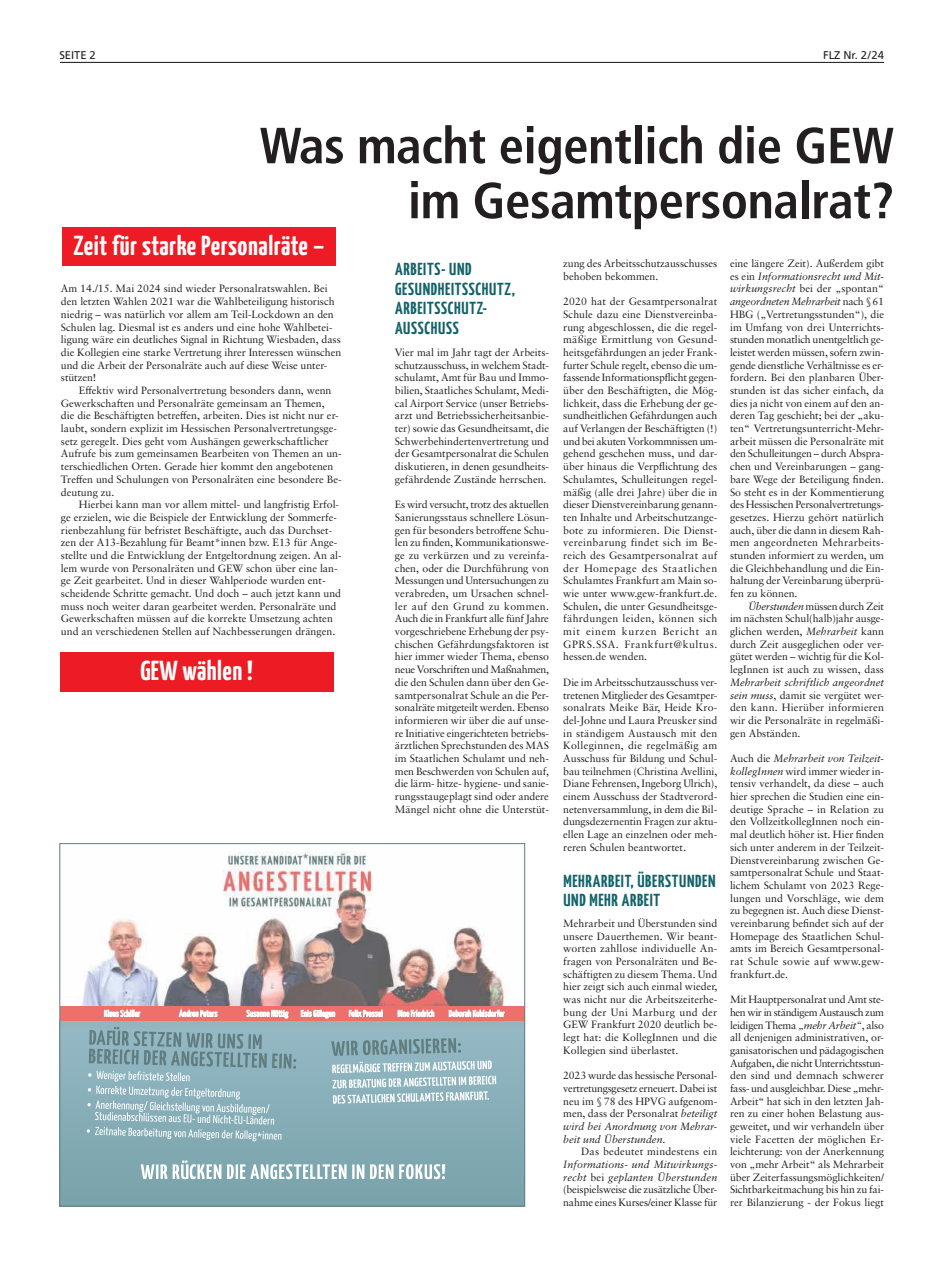
<style>
.page{position:relative;width:944px;height:1276px;background:#fff}
.page>*{position:absolute;margin:0;border:0;box-sizing:border-box;transform-origin:0 0}
.t1{font:700 condensed 50.85px/54.9px "Frutiger";letter-spacing:-.01em;color:#231f20;text-align:right}
.t2{font:700 27.45px "Yanone Kaffeesatz";letter-spacing:.02em;color:#fff}
.t3{font:700 17.55px/19.6px "Yanone Kaffeesatz";letter-spacing:.04em;color:#136269}
.t4{font:11.25px "Frutiger";letter-spacing:-.005em;color:#231f20}
.t5{font:10.58px/12.6px "Sabon LTW1 G";color:#231f20;text-align:justify}
.s1{font-style:italic}
</style>
<div class="page">
<hr style="left:60px;top:62px;width:824px;height:1px;background:#231f20">
<div style="left:60px;top:1021px;width:465px;height:185px;background:linear-gradient(to bottom,#95b9c6,#78a2a9)"></div>
<svg style="left:87px;top:1026px;width:209px;height:115px;background:#90b2ba"></svg>
<svg style="left:331px;top:1038px;width:165px;height:65px;background:#9ebcc4"></svg>
<svg style="left:141px;top:1160px;width:304px;height:19px"></svg>
<div style="left:60px;top:1005px;width:465px;height:16px;background:#ed706d"></div>
<svg style="left:179px;top:1008px;width:38px;height:9px"></svg>
<svg style="left:104px;top:1009px;width:36px;height:7px"></svg>
<svg style="left:247px;top:1010px;width:41px;height:8px"></svg>
<svg style="left:301px;top:1009px;width:34px;height:9px"></svg>
<svg style="left:349px;top:1009px;width:33px;height:7px"></svg>
<svg style="left:398px;top:1009px;width:36px;height:7px"></svg>
<svg style="left:449px;top:1009px;width:55px;height:7px"></svg>
<img style="left:82px;top:851px;width:425px;height:154px">
<div style="left:62px;top:227px;width:273px;height:39px;background:#ed1c24"></div>
<div style="left:60px;top:652px;width:273px;height:39px;background:#ed1c24"></div>
<p class="t4" style="left:59px;top:50px;width:38px">SEITE 2</p>
<p class="t4" style="left:823px;top:51px;width:62px">FLZ Nr. 2/24</p>
<h1 class="t1" style="left:260px;top:122px;width:636px">Was macht eigentlich die GEW im Gesamtpersonalrat?</h1>
<h2 class="t2" style="left:74px;top:232px;width:252px">Zeit für starke Personalräte –</h2>
<p class="t5" style="left:61px;top:283px;width:282px;text-align:left">Am 14./15. Mai 2024 sind wieder Personalratswahlen. Bei den letzten Wahlen 2021 war die Wahlbeteiligung historisch niedrig – was natürlich vor allem am Teil-Lockdown an den Schulen lag. Diesmal ist es anders und eine hohe Wahlbetei&shy;ligung wäre ein deutliches Signal in Richtung Wiesbaden, dass die Kollegien eine starke Vertretung ihrer Interessen wünschen und die Arbeit der Personalräte auch auf diese Weise unter&shy;stützen!</p>
<p class="t5" style="left:61px;top:385px;width:282px;text-align:left;text-indent:18px">Effektiv wird Personalvertretung besonders dann, wenn Gewerkschaften und Personalräte gemeinsam an Themen,<br>die die Beschäftigten betreffen, arbeiten. Dies ist nicht nur er&shy;laubt, sondern explizit im Hessischen Personalvertretungsge&shy;setz geregelt. Dies geht vom Aushängen gewerkschaftlicher Aufrufe bis zum gemeinsamen Bearbeiten von Themen an un&shy;terschiedlichen Orten. Gerade hier kommt den angebotenen Treffen und Schulungen von Personalräten eine besondere Be&shy;deutung zu.</p>
<p class="t5" style="left:61px;top:499px;width:282px;text-align:left;text-indent:18px">Hierbei kann man vor allem mittel- und langfristig Erfol&shy;ge erzielen, wie die Beispiele der Entwicklung der Sommerfe&shy;rienbezahlung für befristet Beschäftigte, auch das Durchset&shy;zen der A13-Bezahlung für Beamt*innen bzw. E13 für Ange&shy;stellte und die Entwicklung der Entgeltordnung zeigen. An al&shy;lem wurde von Personalräten und GEW schon über eine lan&shy;ge Zeit gearbeitet. Und in dieser Wahlperiode wurden ent&shy;scheidende Schritte gemacht. Und doch – auch jetzt kann und muss noch weiter daran gearbeitet werden. Personalräte und Gewerkschaften müssen auf die korrekte Umsetzung achten und an verschiedenen Stellen auf Nachbesserungen drängen.</p>
<h2 class="t2" style="left:140px;top:657px;width:114px">GEW wählen !</h2>
<h3 class="t3" style="left:395px;top:260px;width:121px">ARBEITS- UND<br>GESUNDHEITSSCHUTZ,<br>ARBEITSSCHUTZ-<br>AUSSCHUSS</h3>
<p class="t5" style="left:395px;top:347px;width:156px">Vier mal im Jahr tagt der Arbeits&shy;schutzausschuss, in welchem Stadt&shy;schulamt, Amt für Bau und Immo&shy;bilien, Staatliches Schulamt, Medi&shy;cal Airport Service (unser Betriebs&shy;arzt und Betriebssicherheitsanbie&shy;ter) sowie das Gesundheitsamt, die Schwerbehindertenvertretung und der Gesamtpersonalrat die Schulen diskutieren, in denen gesundheits&shy;gefährdende Zustände herrschen.</p>
<p class="t5" style="left:395px;top:499px;width:156px">Es wird versucht, trotz des aktuellen Sanierungsstaus schnellere Lösun&shy;gen für besonders betroffene Schu&shy;len zu finden, Kommunikationswe&shy;ge zu verkürzen und zu vereinfa&shy;chen, oder die Durchführung von Messungen und Untersuchungen zu verabreden, um Ursachen schnel&shy;ler auf den Grund zu kommen.<br>Auch die in Frankfurt alle fünf Jahre vorgeschriebene Erhebung der psy&shy;chischen Gefährdungsfaktoren ist hier immer wieder Thema, ebenso neue Vorschriften und Maßnahmen, die den Schulen dann über den Ge&shy;samtpersonalrat Schule an die Per&shy;sonalräte mitgeteilt werden. Ebenso informieren wir über die auf unse&shy;re Initiative eingerichteten betriebs&shy;ärztlichen Sprechstunden des MAS im Staatlichen Schulamt und neh&shy;men Beschwerden von Schulen auf, die lärm- hitze- hygiene- und sanie&shy;rungsstaugeplagt sind oder andere Mängel nicht ohne die Unterstüt-</p>
<p class="t5" style="left:563px;top:258px;width:156px">zung des Arbeitsschutzausschusses behoben bekommen.</p>
<p class="t5" style="left:563px;top:296px;width:156px">2020 hat der Gesamtpersonalrat Schule dazu eine Dienstvereinba&shy;rung abgeschlossen, die die regel&shy;mäßige Ermittlung von Gesund&shy;heitsgefährdungen an jeder Frank&shy;furter Schule regelt, ebenso die um&shy;fassende Informationspflicht gegen&shy;über den Beschäftigten, die Mög&shy;lichkeit, dass die Erhebung der ge&shy;sundheitlichen Gefährdungen auch auf Verlangen der Beschäftigten (!) und bei akuten Vorkommnissen um&shy;gehend geschehen muss, und dar&shy;über hinaus die Verpflichtung des Schulamtes, Schulleitungen regel&shy;mäßig (alle drei Jahre) über die in dieser Dienstvereinbarung genann&shy;ten Inhalte und Arbeitschutzange&shy;bote zu informieren. Die Dienst&shy;vereinbarung findet sich im Be&shy;reich des Gesamtpersonalrat auf der Homepage des Staatlichen Schulamtes Frankfurt am Main so&shy;wie unter www.gew-frankfurt.de.<br>Schulen, die unter Gesundheits ge&shy;fährdungen leiden, können sich mit einem kurzen Bericht an GPRS.SSA. Frankfurt@kultus. hessen.de wenden.</p>
<p class="t5" style="left:563px;top:677px;width:156px">Die im Arbeitsschutzausschuss ver&shy;tretenen Mitglieder des Gesamtper&shy;sonalrats Meike Bär, Heide Kro&shy;del-Johne und Laura Preusker sind in ständigem Austausch mit den Kolleginnen, die regelmäßig am Ausschuss für Bildung und Schul&shy;bau teilnehmen (Christina Avellini, Diane Fehrensen, Ingeborg Ulrich), einem Ausschuss der Stadtverord&shy;netenversammlung, in dem die Bil&shy;dungsdezernentin Fragen zur aktu&shy;ellen Lage an einzelnen oder meh&shy;reren Schulen beantwortet.</p>
<h3 class="t3" style="left:563px;top:872px;width:154px">MEHRARBEIT, ÜBERSTUNDEN<br>UND MEHR ARBEIT</h3>
<p class="t5" style="left:563px;top:918px;width:156px">Mehrarbeit und Überstunden sind unsere Dauerthemen. Wir beant&shy;worten zahllose individuelle An&shy;fragen von Personalräten und Be&shy;schäftigten zu diesem Thema. Und hier zeigt sich auch einmal wieder, was nicht nur die Arbeitszeiterhe&shy;bung der Uni Marburg und der GEW Frankfurt 2020 deutlich be&shy;legt hat: die KollegInnen und die Kollegien sind überlastet.</p>
<p class="t5" style="left:563px;top:1070px;width:156px">2023 wurde das hessische Personal&shy;vertretungsgesetz erneuert. Dabei ist neu im § 78 des HPVG aufgenom&shy;men, dass der Personalrat <span class="s1">beteiligt wird bei Anordnung von Mehrar&shy;beit und Überstunden</span>.</p>
<p class="t5" style="left:581px;top:1146px;width:138px">Das bedeutet mindestens ein</p>
<p class="t5" style="left:563px;top:1159px;width:156px"><span class="s1">Informations- und Mitwirkungs&shy;recht</span> bei <span class="s1">geplanten Überstunden </span>(beispielsweise die zusätzliche Über&shy;nahme eines Kurses/einer Klasse für</p>
<p class="t5" style="left:730px;top:258px;width:156px">eine längere Zeit). Außerdem gibt es ein <span class="s1">Informationsrecht und Mit&shy;wirkungsrecht</span> bei der „spontan“ <span class="s1">angeordneten Mehrarbeit</span> nach § 61<br>HBG („Vertretungsstunden“), die im Umfang von drei Unterrichts&shy;stunden monatlich unentgeltlich ge&shy;leistet werden müssen, sofern zwin&shy;gende dienstliche Verhältnisse es er&shy;fordern. Bei den planbaren Über&shy;stunden ist das sicher einfach, da dies ja nicht von einem auf den an&shy;deren Tag geschieht; bei der „aku&shy;ten“ Vertretungsunterricht-Mehr&shy;arbeit müssen die Personalräte mit den Schulleitungen – durch Abspra&shy;chen und Vereinbarungen – gang&shy;bare Wege der Beteiligung finden.<br>So steht es in der Kommentierung des Hessischen Personalvertretungs&shy;gesetzes. Hierzu gehört natürlich auch, über die dann in diesem Rah&shy;men angeordneten Mehrarbeits&shy;stunden informiert zu werden, um die Gleichbehandlung und die Ein&shy;haltung der Vereinbarung überprü&shy;fen zu können.</p>
<p class="t5" style="left:730px;top:600px;width:156px;text-indent:18px"><span class="s1">Überstunden</span> müssen durch Zeit im nächsten Schul(halb)jahr ausge&shy;glichen werden, <span class="s1">Mehrarbeit</span> kann durch Zeit ausgeglichen oder ver&shy;gütet werden – wichtig für die Kol&shy;legInnen ist auch zu wissen, dass</p>
<p class="t5" style="left:730px;top:677px;width:156px"><span class="s1">Mehrarbeit schriftlich angeordnet sein muss</span>, damit sie vergütet wer&shy;den kann. Hierüber informieren wir die Personalräte in regelmäßi&shy;gen Abständen.</p>
<p class="t5" style="left:730px;top:753px;width:156px">Auch die <span class="s1">Mehrarbeit von Teilzeit&shy;kollegInnen</span> wird immer wieder in&shy;tensiv verhandelt, da diese – auch hier sprechen die Studien eine ein&shy;deutige Sprache – in Relation zu den VollzeitkollegInnen noch ein&shy;mal deutlich höher ist. Hier finden sich unter anderem in der Teilzeit-Dienstvereinbarung zwischen Ge&shy;samtpersonalrat Schule und Staat&shy;lichem Schulamt von 2023 Rege&shy;lungen und Vorschläge, wie dem zu begegnen ist. Auch diese Dienst&shy;vereinbarung befindet sich auf der Homepage des Staatlichen Schul&shy;amts im Bereich Gesamtpersonal&shy;rat Schule sowie auf www.gew&shy;frankfurt.de.</p>
<p class="t5" style="left:730px;top:994px;width:156px">Mit Hauptpersonalrat und Amt ste&shy;hen wir in ständigem Austausch zum leidigen Thema <span class="s1">„mehr Arbeit“</span>, also all denjenigen administrativen, or&shy;ganisatorischen und pädagogischen Aufgaben, die nicht Unterrichtsstun&shy;den sind und demnach schwerer fass- und ausgleichbar. Diese „mehr-Arbeit“ hat sich in den letzten Jah&shy;ren zu einer hohen Belastung aus&shy;geweitet, und wir verhandeln über viele Facetten der möglichen Er&shy;leichterung: von der Anerkennung von „mehr Arbeit“ als Mehrarbeit über Zeiterfassungsmöglichkeiten/ Sichtbarkeitmachung bis hin zu fai&shy;rer Bilanzierung - der Fokus liegt</p>
</div>
